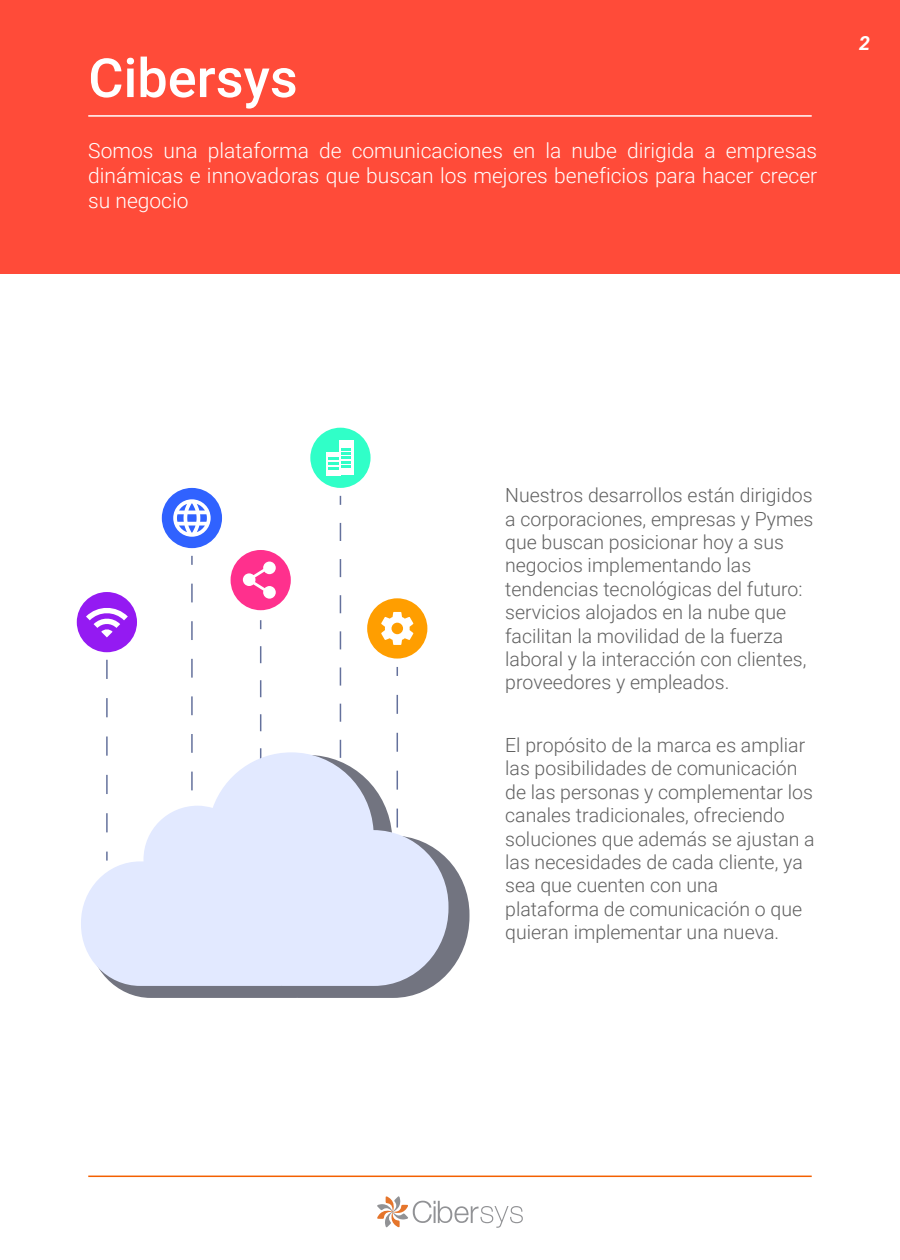
<style>
.page{position:relative;width:900px;height:1260px;background:#fff}
.page>*{position:absolute;margin:0;border:0;box-sizing:border-box;transform-origin:0 0}
.t1{font:500 54px "Roboto";color:#fff}
.t2{font:300 21px/25.2px "Roboto";color:#fff;text-align:justify}
.t3{font:300 19.5px/23.4px "Roboto";color:#616161}
.t4{font:italic 700 19.5px "Roboto";color:#fff}
</style>
<div class="page">
<div style="left:0;top:0;width:900px;height:273px;background:#ff4b39"></div>
<hr style="left:88px;top:1176px;width:724px;height:1px;background:#f36000">
<hr style="left:88px;top:115px;width:724px;height:2px;background:#fff">
<svg style="left:106px;top:652px;width:2px;height:100px"></svg>
<svg style="left:191px;top:583px;width:2px;height:169px"></svg>
<svg style="left:191px;top:556px;width:2px;height:9px"></svg>
<svg style="left:260px;top:646px;width:1px;height:106px"></svg>
<svg style="left:340px;top:522px;width:1px;height:230px"></svg>
<svg style="left:397px;top:694px;width:1px;height:58px"></svg>
<svg style="left:115px;top:860px;width:354px;height:138px;fill:#727480"></svg>
<div style="left:77px;top:592px;width:60px;height:60px;background:#941af2;border-radius:50%"></div>
<div style="left:162px;top:488px;width:60px;height:60px;background:#3062ff;border-radius:50%"></div>
<div style="left:231px;top:550px;width:60px;height:60px;background:#ff308d;border-radius:50%"></div>
<div style="left:310px;top:428px;width:61px;height:60px;background:#30ffc8;border-radius:50%"></div>
<div style="left:367px;top:598px;width:60px;height:61px;background:#ff9e00;border-radius:50%"></div>
<svg style="left:81px;top:752px;width:367px;height:234px;fill:#e2e9ff"></svg>
<svg style="left:86px;top:608px;width:42px;height:30px"></svg>
<svg style="left:173px;top:499px;width:38px;height:38px"></svg>
<svg style="left:243px;top:562px;width:33px;height:37px"></svg>
<div style="left:326px;top:452px;width:15px;height:23px;background:#fff"></div>
<div style="left:339px;top:440px;width:15px;height:35px;background:#fff"></div>
<svg style="left:381px;top:612px;width:32px;height:33px"></svg>
<svg style="left:328px;top:448px;width:23px;height:22px"></svg>
<svg style="left:377px;top:1196px;width:146px;height:32px"></svg>
<h1 class="t1" style="left:88px;top:40px;width:211px">Cibersys</h1>
<p class="t2" style="left:88px;top:137px;width:731px">Somos una plataforma de comunicaciones en la nube dirigida a empresas dinámicas e innovadoras que buscan los mejores beneficios para hacer crecer su negocio</p>
<p class="t4" style="left:859px;top:30px;width:12px">2</p>
<p class="t3" style="left:505px;top:483px;width:310px">Nuestros desarrollos están dirigidos a corporaciones, empresas y Pymes que buscan posicionar hoy a sus negocios implementando las tendencias tecnológicas del futuro: servicios alojados en la nube que facilitan la movilidad de la fuerza laboral y la interacción con clientes, proveedores y empleados.</p>
<p class="t3" style="left:505px;top:733px;width:311px">El propósito de la marca es ampliar las posibilidades de comunicación de las personas y complementar los canales tradicionales, ofreciendo soluciones que además se ajustan a las necesidades de cada cliente, ya sea que cuenten con una plataforma de comunicación o que quieran implementar una nueva.</p>
</div>
